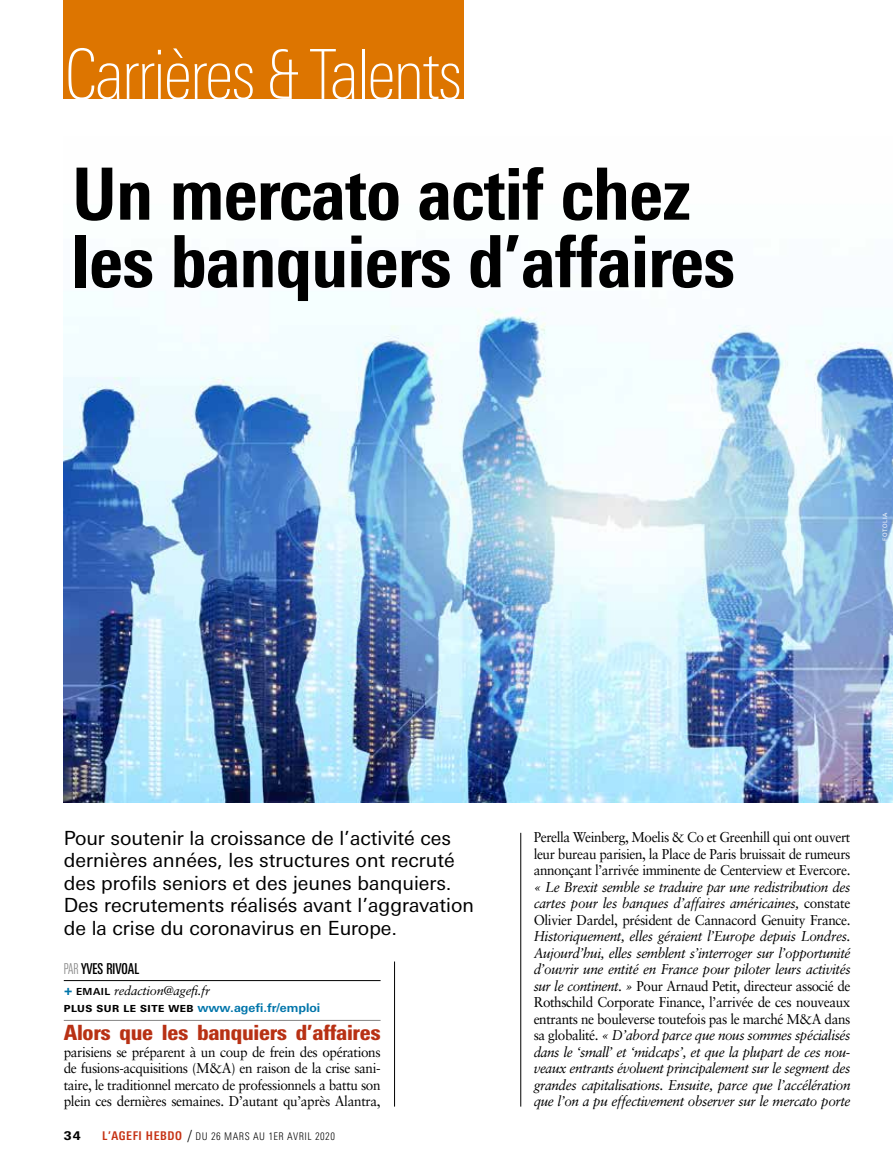
<style>
.page{position:relative;width:893px;height:1170px;background:#fff}
.page>*{position:absolute;margin:0;border:0;box-sizing:border-box;transform-origin:0 0}
.t1{font:800 condensed 72px/67.5px "LT Univers";letter-spacing:-.01em;color:#000}
.t2{font:100 condensed 69px "LT Univers";letter-spacing:-.04em;color:#fff}
.t3{font:900 condensed 21px "LT Univers";letter-spacing:-.015em;color:#b83114}
.t4{font:19.5px/22.5px "LT Univers Basic";color:#000}
.t5{font:500 15px "LT Univers Comp";color:#000}
.t6{font:italic 14.25px/16.5px "Sabon";letter-spacing:-.03em;color:#000;text-align:justify;scale:.95 1}
.t7{font:14.25px/16.5px "Sabon";letter-spacing:-.03em;color:#000;text-align:justify;scale:.95 1}
.t8{font:italic 12.75px "Sabon";letter-spacing:-.02em;color:#000}
.t9{font:700 12px "LT Univers Basic";color:#0075aa}
.t10{font:800 12px "LT Univers Basic";color:#000}
.t11{font:300 condensed 10.5px "LT Univers";letter-spacing:.05em;color:#000}
.t12{font:6px "LT Univers Basic";color:#fff}
.s1{font-weight:300;color:#878787}
.s2{font-family:"LT Univers Basic";font-weight:800;font-style:normal;font-size:13.5px;color:#0075aa}
.s3{font-family:"LT Univers Basic";font-weight:700;font-style:normal;font-size:9.75px}
.s4{font-weight:800;font-size:9.75px;color:#000}
.s5{font-weight:700;font-size:12px;color:#c63214}
.s6{font-family:"LT Univers Comp";font-stretch:normal;font-size:16.5px}
.s7{font-style:normal}
</style>
<div class="page">
<div style="left:64px;top:0;width:400px;height:99px;background:#dd7500"></div>
<img style="left:64px;top:308px;width:829px;height:494px">
<hr style="left:520px;top:832px;width:1px;height:274px;background:#000">
<hr style="left:394px;top:961px;width:1px;height:145px;background:#000">
<hr style="left:64px;top:980px;width:317px;height:1px;background:#000">
<hr style="left:64px;top:1020px;width:317px;height:1px;background:#878787">
<h2 class="t2" style="left:64px;top:36px;width:400px">Carrières &amp; Talents</h2>
<h1 class="t1" style="left:72px;top:160px;width:665px">Un mercato actif chez les banquiers d’affaires</h1>
<p class="t12" style="left:881px;top:541px;width:29px;rotate:-90deg">FOTOLIA</p>
<h3 class="t4" style="left:64px;top:826px;width:412px">Pour soutenir la croissance de l’activité ces dernières années, les structures ont recruté des profils seniors et des jeunes banquiers.<br>Des recrutements réalisés avant l’aggravation de la crise du coronavirus en Europe.</h3>
<p class="t5" style="left:64px;top:960px;width:77px"><span class="s1">PAR</span> YVES RIVOAL</p>
<p class="t8" style="left:64px;top:983px;width:148px"><span class="s2">+</span> <span class="s3">EMAIL</span> redaction@agefi.fr</p>
<p class="t9" style="left:64px;top:1000px;width:258px"><span class="s4">PLUS SUR LE SITE WEB</span> www.agefi.fr/emploi</p>
<h3 class="t3" style="left:64px;top:1019px;width:318px">Alors que les banquiers d’affaires</h3>
<p class="t7" style="left:64px;top:1043px;width:335px">parisiens se préparent à un coup de frein des opérations de fusions-acquisitions (M&amp;A) en raison de la crise sani&shy;taire, le traditionnel mercato de professionnels a battu son plein ces dernières semaines. D’autant qu’après Alantra,</p>
<p class="t10" style="left:64px;top:1128px;width:18px">34</p>
<p class="t11" style="left:102px;top:1130px;width:234px"><span class="s5">L’AGEFI HEBDO</span> <span class="s6">/</span> DU 26 MARS AU 1ER AVRIL 2020</p>
<p class="t7" style="left:534px;top:828px;width:335px">Perella Weinberg, Moelis &amp; Co et Greenhill qui ont ouvert leur bureau parisien, la Place de Paris bruissait de rumeurs annonçant l’arrivée imminente de Centerview et Evercore.</p>
<p class="t6" style="left:534px;top:878px;width:335px">« Le Brexit semble se traduire par une redistribution des cartes pour les banques d’affaires américaines, <span class="s7">constate Olivier Dardel, président de Cannacord Genuity France.</span></p>
<p class="t6" style="left:534px;top:928px;width:335px">Historiquement, elles géraient l’Europe depuis Londres.<br>Aujourd’hui, elles semblent s’interroger sur l’opportunité d’ouvrir une entité en France pour piloter leurs activités sur le continent. » <span class="s7">Pour Arnaud Petit, directeur associé de Rothschild Corporate Finance, l’arrivée de ces nouveaux entrants ne bouleverse toutefois pas le marché M&amp;A dans sa globalité.</span> « D’abord parce que nous sommes spécialisés dans le ‘small’ et ‘midcaps’, et que la plupart de ces nou&shy;veaux entrants évoluent principalement sur le segment des grandes capitalisations. Ensuite, parce que l’accélération que l’on a pu effectivement observer sur le mercato porte</p>
</div>
